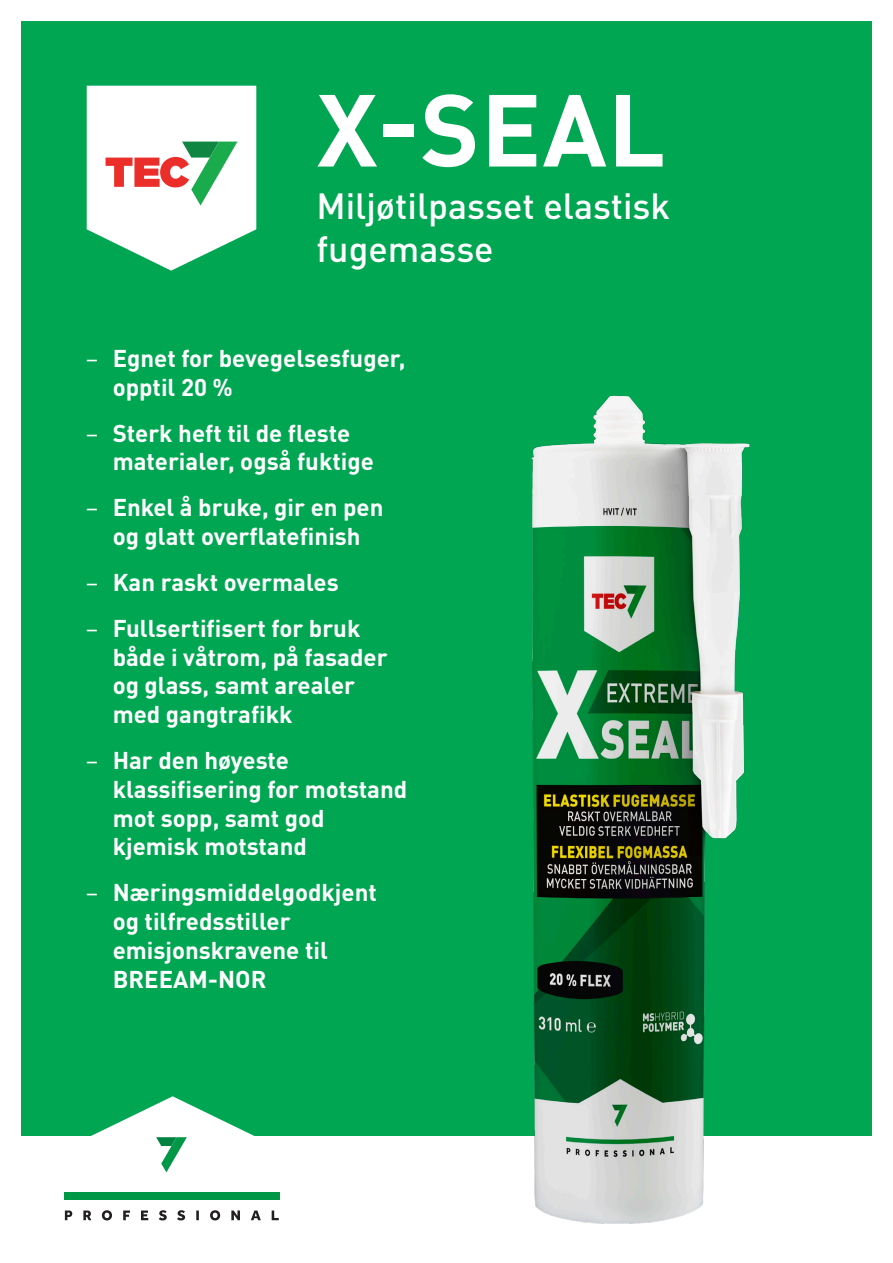
<style>
.page{position:relative;width:893px;height:1263px;background:#fff}
.page>*{position:absolute;margin:0;border:0;box-sizing:border-box;transform-origin:0 0}
.Produkttittel{font:700 100.5px "DIN Pro";color:#fff}
.Produktbeskrivelse{font:500 36px/43.2px "DIN Pro";color:#fff}
.t1{font:700 24px/28.8px "DIN Pro";color:#fff}
.s1{font-weight:400}
</style>
<div class="page">
<div style="left:21px;top:21px;width:851px;height:1114px;background:#00a652"></div>
<svg style="left:87px;top:86px;width:169px;height:185px;background:#d6e5d8"></svg>
<div style="left:64px;top:1193px;width:215px;height:7px;background:#009847"></div>
<svg style="left:88px;top:1096px;width:169px;height:77px"></svg>
<svg style="left:65px;top:1210px;width:214px;height:10px"></svg>
<img style="left:380px;top:395px;width:492px;height:829px">
<p class="Produkttittel" style="left:317px;top:46px;width:350px">X-SEAL</p>
<p class="Produktbeskrivelse" style="left:316px;top:180px;width:355px">Miljøtilpasset elastisk fugemasse</p>
<p class="t1" style="left:113px;top:341px;width:294px;text-indent:-27px"><span class="s1">–</span> Egnet for bevegelsesfuger, opptil 20 %</p>
<p class="t1" style="left:113px;top:416px;width:263px;text-indent:-27px"><span class="s1">–</span> Sterk heft til de fleste materialer, også fuktige</p>
<p class="t1" style="left:86px;top:490px;width:299px;text-align:center"><span class="s1">–</span> Enkel å bruke, gir en pen og glatt overflatefinish</p>
<p class="t1" style="left:86px;top:565px;width:255px"><span class="s1">–</span> Kan raskt overmales</p>
<p class="t1" style="left:113px;top:611px;width:276px;text-indent:-27px"><span class="s1">–</span> Fullsertifisert for bruk både i våtrom, på fasader og glass, samt arealer med gangtrafikk</p>
<p class="t1" style="left:113px;top:743px;width:296px;text-indent:-27px"><span class="s1">–</span> Har den høyeste klassifisering for motstand mot sopp, samt god kjemisk motstand</p>
<p class="t1" style="left:113px;top:875px;width:266px;text-indent:-27px"><span class="s1">–</span> Næringsmiddelgodkjent og tilfredsstiller emisjonskravene til<br>BREEAM-NOR</p>
</div>
